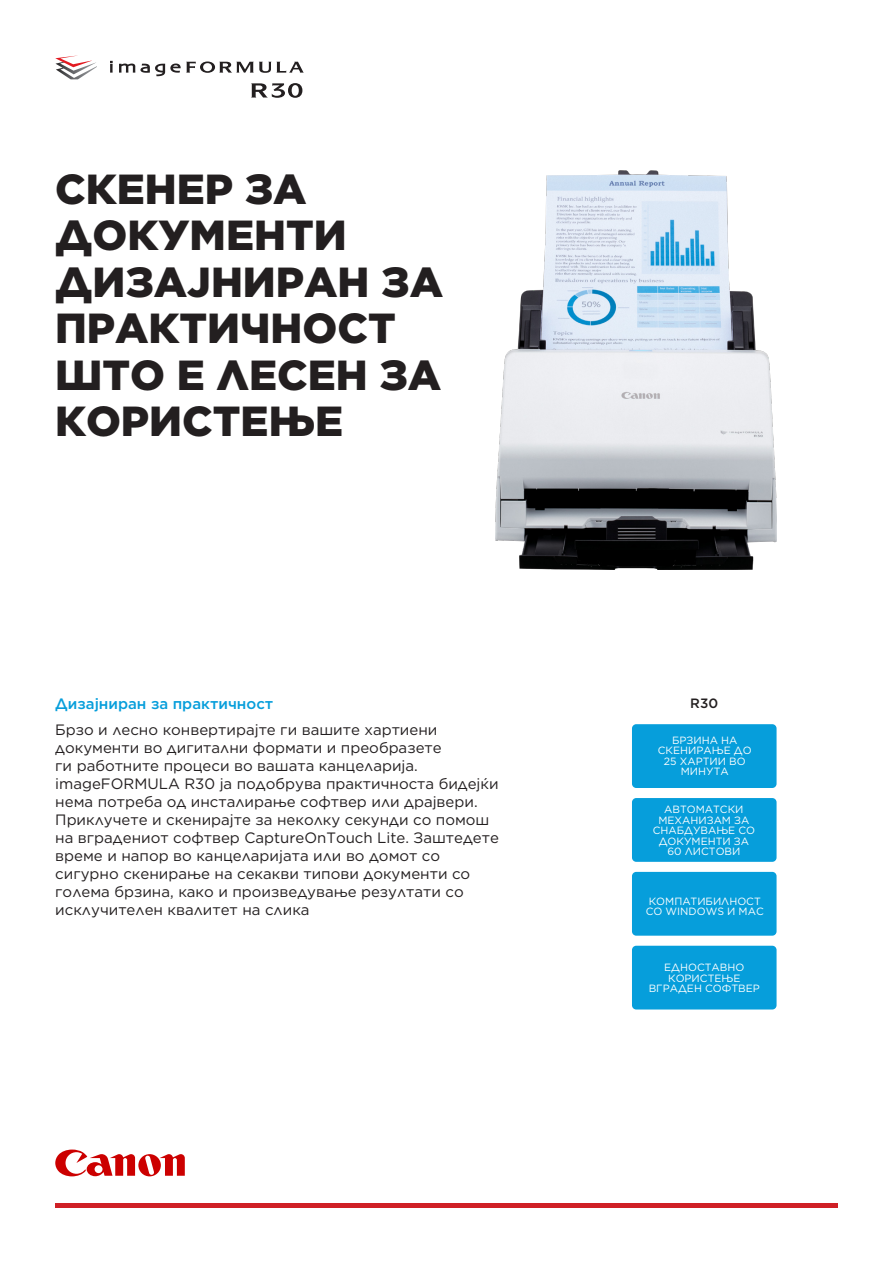
<style>
.page{position:relative;width:893px;height:1263px;background:#fff}
.page>*{position:absolute;margin:0;border:0;box-sizing:border-box;transform-origin:0 0}
.COVER_HEADER_MEDIUM{font:900 42px/46.5px "Gotham";color:#231f20}
.BODY_BULLETS{font:15px/18px "Gotham";color:#231f20}
.SUBHEAD{font:500 15px "Gotham";color:#069edb}
.SUBHEAD-2{font:500 13.5px "Gotham";color:#231f20}
.COVER_HEADER_SMALL{font:10.5px/10.5px "Gotham";color:#fff;text-align:center}
</style>
<div class="page">
<div style="left:55px;top:1203px;width:783px;height:5px;background:#cf2026"></div>
<svg style="left:55px;top:1149px;width:130px;height:27px"></svg>
<img style="left:496px;top:170px;width:280px;height:400px">
<div style="left:632px;top:724px;width:144px;height:64px;background:#069edb;border-radius:4px"></div>
<div style="left:632px;top:798px;width:144px;height:64px;background:#069edb;border-radius:4px"></div>
<div style="left:632px;top:872px;width:144px;height:64px;background:#069edb;border-radius:4px"></div>
<div style="left:632px;top:946px;width:144px;height:63px;background:#069edb;border-radius:4px"></div>
<svg style="left:55px;top:62px;width:42px;height:17px"></svg>
<svg style="left:110px;top:61px;width:3px;height:12px"></svg>
<svg style="left:119px;top:62px;width:185px;height:14px"></svg>
<svg style="left:251px;top:83px;width:51px;height:15px"></svg>
<p class="COVER_HEADER_MEDIUM" style="left:55px;top:165px;width:389px">СКЕНЕР ЗА<br>ДОКУМЕНТИ<br>ДИЗАЈНИРАН ЗА<br>ПРАКТИЧНОСТ<br>ШТО Е ЛЕСЕН ЗА<br>КОРИСТЕЊЕ</p>
<p class="SUBHEAD" style="left:55px;top:694px;width:220px">Дизајниран за практичност</p>
<p class="BODY_BULLETS" style="left:55px;top:721px;width:445px">Брзо и лесно конвертирајте ги вашите хартиени документи во дигитални формати и преобразете<br>ги работните процеси во вашата канцеларија. imageFORMULA R30 ја подобрува практичноста бидејќи нема потреба од инсталирање софтвер или драјвери.<br>Приклучете и скенирајте за неколку секунди со помош на вградениот софтвер CaptureOnTouch Lite. Заштедете време и напор во канцеларијата или во домот со сигурно скенирање на секакви типови документи со голема брзина, како и произведување резултати со исклучителен квалитет на слика</p>
<p class="SUBHEAD-2" style="left:690px;top:694px;width:29px">R30</p>
<p class="COVER_HEADER_SMALL" style="left:658px;top:734px;width:95px">БРЗИНА НА<br>СКЕНИРАЊЕ ДО<br>25 ХАРТИИ ВО<br>МИНУТА</p>
<p class="COVER_HEADER_SMALL" style="left:653px;top:804px;width:104px">АВТОМАТСКИ<br>МЕХАНИЗАМ ЗА<br>СНАБДУВАЊЕ СО<br>ДОКУМЕНТИ ЗА<br>60 ЛИСТОВИ</p>
<p class="COVER_HEADER_SMALL" style="left:646px;top:896px;width:120px;text-align:left">КОМПАТИБИЛНОСТ<br>СО WINDOWS И MAC</p>
<p class="COVER_HEADER_SMALL" style="left:664px;top:962px;width:82px">ЕДНОСТАВНО<br>КОРИСТЕЊЕ</p>
<p class="COVER_HEADER_SMALL" style="left:649px;top:983px;width:113px">ВГРАДЕН СОФТВЕР</p>
</div>
